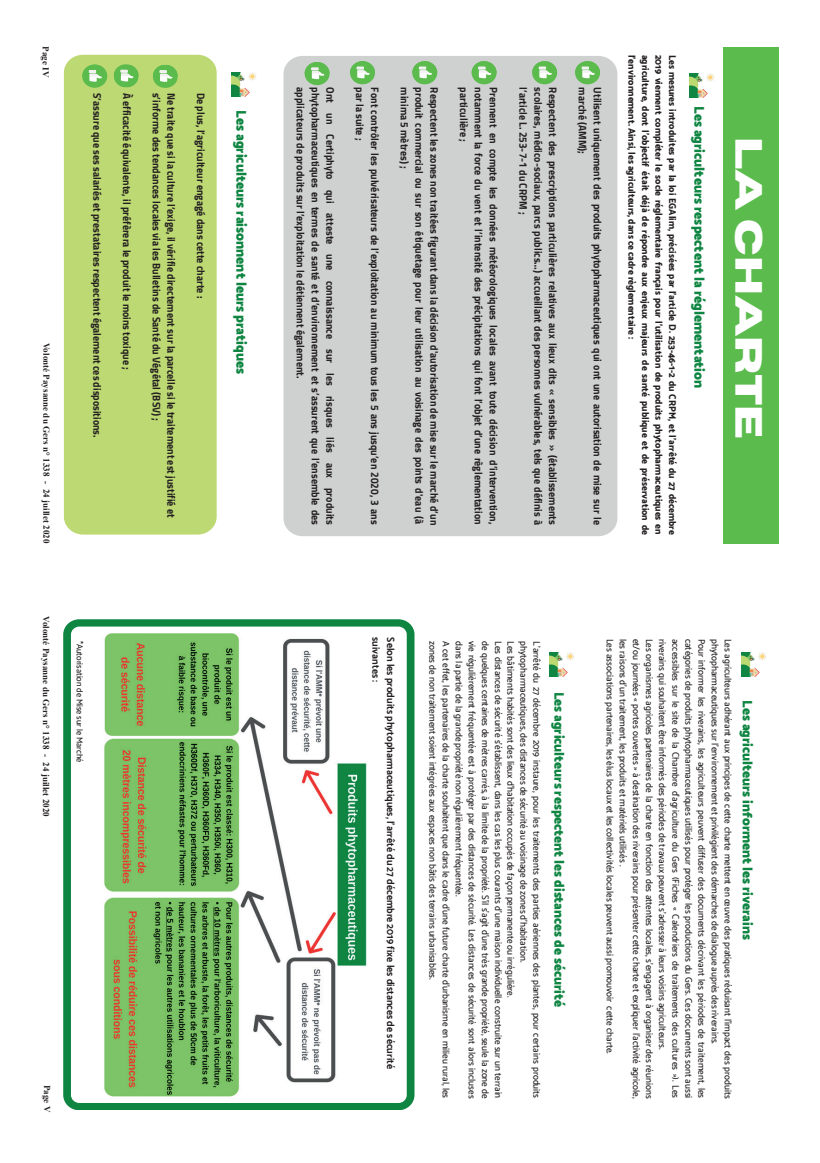
<style>
.page{position:relative;width:820px;height:1163px;background:#fff}
.page>*{position:absolute;margin:0;border:0;box-sizing:border-box;transform-origin:0 0}
.t1{font:700 37.7px "Horizon";color:#fff;scale:.93 1}
.t2{font:900 14.4px "Catamaran";color:#0f8542;scale:.93 1}
.t3{font:900 14px "Catamaran";color:#0f8542;scale:.94 1}
.t4{font:700 10.8px/14.8px "Cairo";color:#231f20;text-align:justify;scale:.93 1}
.t5{font:700 10.5px/14.4px "Catamaran";color:#231f20;scale:.94 1}
.t6{font:800 9.9px/13.5px "Catamaran";color:#231f20;text-align:justify;scale:.93 1}
.t7{font:500 9.6px/13.1px "Catamaran";color:#231f20;scale:.94 1}
.t8{font:700 9px "Times New Roman";color:#231f20}
.t9{font:500 8.7px "Catamaran";color:#231f20;scale:.94 1}
</style>
<div class="page">
<img style="left:689px;top:73px;width:25px;height:24px">
<div style="left:283px;top:56px;width:334px;height:480px;background:#cfd1d0;border-radius:18px"></div>
<div style="left:723px;top:47px;width:55px;height:496px;background:#5bbb4d"></div>
<div style="left:575px;top:61px;width:24px;height:23px;background:#5bbb4d;border-radius:50%"></div>
<svg style="left:575px;top:61px;width:24px;height:17px"></svg>
<div style="left:532px;top:61px;width:25px;height:23px;background:#5bbb4d;border-radius:50%"></div>
<svg style="left:532px;top:61px;width:25px;height:17px"></svg>
<div style="left:471px;top:61px;width:25px;height:23px;background:#5bbb4d;border-radius:50%"></div>
<svg style="left:471px;top:61px;width:25px;height:17px"></svg>
<div style="left:412px;top:61px;width:25px;height:23px;background:#5bbb4d;border-radius:50%"></div>
<svg style="left:412px;top:61px;width:25px;height:17px"></svg>
<div style="left:350px;top:61px;width:25px;height:23px;background:#5bbb4d;border-radius:50%"></div>
<svg style="left:350px;top:61px;width:25px;height:17px"></svg>
<div style="left:304px;top:62px;width:25px;height:23px;background:#5bbb4d;border-radius:50%"></div>
<svg style="left:304px;top:62px;width:25px;height:17px"></svg>
<div style="left:64px;top:55px;width:152px;height:479px;background:#bdd973;border-radius:18px"></div>
<svg style="left:153px;top:65px;width:25px;height:23px"></svg>
<svg style="left:114px;top:64px;width:25px;height:24px"></svg>
<div style="left:82px;top:65px;width:25px;height:23px;background:#5bbb4d;border-radius:50%"></div>
<svg style="left:82px;top:65px;width:25px;height:17px"></svg>
<img style="left:231px;top:72px;width:25px;height:24px">
<svg style="left:63px;top:619px;width:351px;height:489px"></svg>
<img style="left:741px;top:653px;width:25px;height:23px">
<img style="left:549px;top:653px;width:25px;height:23px">
<p class="t8" style="left:52px;top:46px;width:32px;rotate:90deg">Page IV</p>
<p class="t8" style="left:53px;top:343px;width:202px;rotate:90deg">Volonté Paysanne du Gers n° 1338 - 24 juillet 2020</p>
<p class="t4" style="left:104px;top:93px;width:372px;rotate:90deg">S’assure que ses salariés et prestataires respectent également ces dispositions.</p>
<p class="t4" style="left:134px;top:93px;width:299px;rotate:90deg">À efficacité équivalente, il préfèrera le produit le moins toxique ;</p>
<p class="t4" style="left:179px;top:93px;width:458px;rotate:90deg">Ne traite que si la culture l’exige, il vérifie directement sur la parcelle si le traitement est justifié et s’informe des tendances locales via les Bulletins de Santé du Végétal (BSV) ;</p>
<p class="t4" style="left:208px;top:93px;width:222px;rotate:90deg">De plus, l’agriculteur engagé dans cette charte :</p>
<h2 class="t2" style="left:250px;top:110px;width:285px;rotate:90deg">Les agriculteurs raisonnent leurs pratiques</h2>
<p class="t8" style="left:52px;top:616px;width:202px;rotate:90deg">Volonté Paysanne du Gers n° 1338 - 24 juillet 2020</p>
<p class="t9" style="left:85px;top:640px;width:131px;rotate:90deg">*Autorisation de Mise sur le Marché</p>
<p class="t8" style="left:53px;top:1084px;width:29px;rotate:90deg">Page V</p>
<p class="t4" style="left:337px;top:87px;width:472px;rotate:90deg">Ont un Certiphyto qui atteste une connaissance sur les risques liés aux produits phytopharmaceutiques en termes de santé et d’environnement et s’assurent que l’ensemble des applicateurs de produits sur l’exploitation le détiennent également.</p>
<p class="t4" style="left:382px;top:87px;width:471px;rotate:90deg">Font contrôler les pulvérisateurs de l’exploitation au minimum tous les 5 ans jusqu’en 2020, 3 ans par la suite ;</p>
<p class="t4" style="left:441px;top:87px;width:472px;rotate:90deg">Respectent les zones non traitées figurant dans la décision d'autorisation de mise sur le marché d’un produit commercial ou sur son étiquetage pour leur utilisation au voisinage des points d'eau (à minima 5 mètres) ;</p>
<p class="t4" style="left:500px;top:87px;width:471px;rotate:90deg">Prennent en compte les données météorologiques locales avant toute décision d’intervention, notamment la force du vent et l’intensité des précipitations qui font l’objet d’une règlementation particulière ;</p>
<p class="t4" style="left:560px;top:87px;width:472px;rotate:90deg">Respectent des prescriptions particulières relatives aux lieux dits « sensibles » (établissements scolaires, médico-sociaux, parcs publics…) accueillant des personnes vulnérables, tels que définis à l’article L. 253-7-1 du CRPM ;</p>
<p class="t4" style="left:604px;top:87px;width:472px;rotate:90deg">Utilisent uniquement des produits phytopharmaceutiques qui ont une autorisation de mise sur le marché (AMM);</p>
<p class="t6" style="left:679px;top:55px;width:517px;rotate:90deg">Les mesures introduites par la loi EGAlim, précisées par l’article D. 253-46-1-2 du CRPM, et l’arrêté du 27 décembre 2019 viennent compléter le socle réglementaire français pour l’utilisation de produits phytopharmaceutiques en agriculture, dont l’objectif était déjà de répondre aux enjeux majeurs de santé publique et de préservation de l’environnement. Ainsi, les agriculteurs, dans ce cadre règlementaire :</p>
<h2 class="t2" style="left:707px;top:106px;width:305px;rotate:90deg">Les agriculteurs respectent la réglementation</h2>
<h1 class="t1" style="left:772px;top:136px;width:327px;rotate:90deg">La Charte</h1>
<p class="t5" style="left:398px;top:637px;width:460px;rotate:90deg">Selon les produits phytopharmaceutiques, l’arrêté du 27 décembre 2019 fixe les distances de sécurité suivantes :</p>
<p class="t7" style="left:543px;top:641px;width:487px;rotate:90deg">L’arrêté du 27 décembre 2019 instaure, pour les traitements des parties aériennes des plantes, pour certains produits phytopharmaceutiques, des distances de sécurité au voisinage de zones d’habitation.<br>Les bâtiments habités sont des lieux d’habitation occupés de façon permanente ou irrégulière.</p>
<p class="t7" style="left:505px;top:641px;width:488px;rotate:90deg">Les distances de sécurité s’établissent, dans les cas les plus courants d’une maison individuelle construite sur un terrain de quelques centaines de mètres carrés, à la limite de la propriété. S’il s’agit d’une très grande propriété, seule la zone de vie régulièrement fréquentée est à protéger par des distances de sécurité. Les distances de sécurité sont alors incluses dans la partie de la grande propriété non régulièrement fréquentée.<br>A cet effet, les partenaires de la charte souhaitent que dans le cadre d'une future charte d'urbanisme en milieu rural, les zones de non traitement soient intégrées aux espaces non bâtis des terrains urbanisables.</p>
<h3 class="t3" style="left:567px;top:691px;width:336px;rotate:90deg">Les agriculteurs respectent les distances de sécurité</h3>
<p class="t7" style="left:734px;top:638px;width:490px;rotate:90deg">Les agriculteurs adhérant aux principes de cette charte mettent en œuvre des pratiques réduisant l’impact des produits phytopharmaceutiques sur l’environnement et privilégient des démarches de dialogue auprès des riverains.<br>Pour informer les riverains, les agriculteurs peuvent diffuser des documents décrivant les périodes de traitement, les catégories de produits phytopharmaceutiques utilisés pour protéger les productions du Gers. Ces documents sont aussi accessibles sur le site de la Chambre d’agriculture du Gers (Fiches « Calendriers de traitements des cultures »). Les riverains qui souhaitent être informés des périodes de travaux peuvent s'adresser à leurs voisins agriculteurs.<br>Les organismes agricoles partenaires de la charte en fonction des attentes locales, s’engagent à organiser des réun oi ns et/ou journées « portes ouvertes » à destination des riverains pour présenter cette charte et expliquer l’activité agricole, les raisons d’un traitement, les produits et matériels utilisés .<br>Les associations partenaires, les élus locaux et les collectivités locales peuvent aussi promouvoir cette charte.</p>
<h3 class="t3" style="left:755px;top:700px;width:256px;rotate:90deg">Les agriculteurs informent les riverains</h3>
</div>
